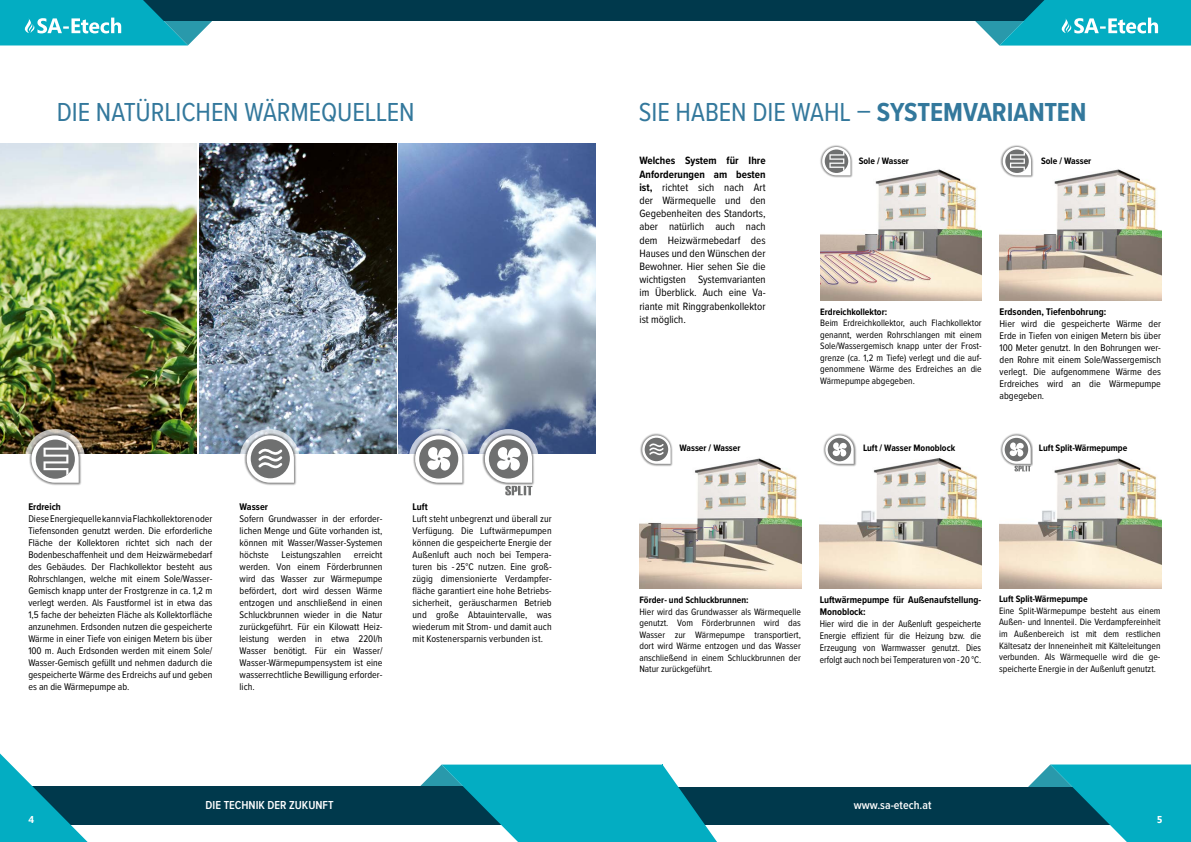
<style>
.page{position:relative;width:1191px;height:842px;background:#fff}
.page>*{position:absolute;margin:0;border:0;box-sizing:border-box;transform-origin:0 0}
.t1{font:27px "Proxima Nova Cond";letter-spacing:-.005em;color:#33789c}
.t2{font:600 12px "Proxima Nova Cond";color:#fff}
.t3{font:11px/13.2px "Proxima Nova Cond";color:#000;text-align:justify}
.t4{font:700 11px "Segoe UI";color:#fff}
.t5{font:10px/12px "Proxima Nova Cond";color:#000;text-align:justify}
.t6{font:10px/12px "Proxima Nova Cond";color:#000;text-align:justify;scale:.93 1}
.t7{font:700 10px/12px "Proxima Nova Cond";color:#000}
.t8{font:700 10px "Segoe UI";color:#fff}
.t9{font:9.6px/11.5px "Proxima Nova Cond";color:#000;text-align:justify}
.t10{font:700 9.6px "Proxima Nova Cond";color:#000}
.s1{font-weight:700}
</style>
<div class="page">
<img style="left:0;top:144px;width:197px;height:310px">
<img style="left:199px;top:144px;width:197px;height:310px">
<img style="left:399px;top:144px;width:196px;height:310px">
<svg style="left:25px;top:429px;width:60px;height:60px"></svg>
<div style="left:29px;top:433px;width:52px;height:52px;background:#000;opacity:.45"></div>
<svg style="left:29px;top:435px;width:50px;height:48px"></svg>
<svg style="left:240px;top:429px;width:60px;height:60px"></svg>
<div style="left:244px;top:433px;width:53px;height:52px;background:#000;opacity:.45"></div>
<svg style="left:244px;top:435px;width:50px;height:48px"></svg>
<svg style="left:478px;top:429px;width:60px;height:60px"></svg>
<div style="left:482px;top:433px;width:53px;height:52px;background:#000;opacity:.45"></div>
<svg style="left:482px;top:435px;width:50px;height:60px"></svg>
<svg style="left:409px;top:429px;width:60px;height:60px"></svg>
<div style="left:412px;top:433px;width:53px;height:52px;background:#000;opacity:.45"></div>
<svg style="left:413px;top:435px;width:49px;height:48px"></svg>
<img style="left:820px;top:169px;width:161px;height:131px">
<img style="left:999px;top:458px;width:162px;height:130px">
<img style="left:820px;top:449px;width:161px;height:139px">
<div style="left:999px;top:433px;width:34px;height:33px;background:#000;opacity:.45"></div>
<svg style="left:1001px;top:435px;width:29px;height:36px"></svg>
<img style="left:640px;top:458px;width:161px;height:131px">
<img style="left:999px;top:168px;width:162px;height:132px">
<div style="left:818px;top:143px;width:36px;height:36px;background:#fff;border-radius:50%"></div>
<div style="left:819px;top:144px;width:34px;height:34px;background:#000;opacity:.45"></div>
<svg style="left:820px;top:147px;width:30px;height:28px"></svg>
<div style="left:999px;top:143px;width:36px;height:36px;background:#f4f4f4;border-radius:50%"></div>
<div style="left:1000px;top:144px;width:33px;height:34px;background:#000;opacity:.45"></div>
<svg style="left:1001px;top:147px;width:30px;height:28px"></svg>
<div style="left:638px;top:432px;width:36px;height:36px;background:#f5f5f5;border-radius:50%"></div>
<div style="left:639px;top:433px;width:34px;height:33px;background:#000;opacity:.45"></div>
<svg style="left:641px;top:435px;width:29px;height:29px"></svg>
<div style="left:822px;top:433px;width:34px;height:33px;background:#000;opacity:.45"></div>
<svg style="left:824px;top:435px;width:29px;height:29px"></svg>
<div style="left:595px;top:787px;width:596px;height:37px;background:#00394c"></div>
<div style="left:0;top:786px;width:595px;height:38px;background:#00394c"></div>
<svg style="left:0;top:753px;width:88px;height:89px"></svg>
<svg style="left:1008px;top:764px;width:183px;height:78px"></svg>
<svg style="left:399px;top:764px;width:318px;height:78px"></svg>
<hr style="left:662px;top:765px;width:1px;height:77px;background:#03adc2">
<div style="left:42px;top:0;width:1019px;height:20px;background:#00394c"></div>
<svg style="left:0;top:0;width:230px;height:45px"></svg>
<svg style="left:957px;top:0;width:234px;height:46px"></svg>
<h1 class="t1" style="left:57px;top:92px;width:359px">DIE NATÜRLICHEN WÄRMEQUELLEN</h1>
<h1 class="t1" style="left:639px;top:92px;width:449px">SIE HABEN DIE WAHL – <span class="s1">SYSTEMVARIANTEN</span></h1>
<p class="t7" style="left:28px;top:500px;width:34px">Erdreich</p>
<p class="t5" style="left:28px;top:512px;width:185px">Diese Energiequelle kann via Flachkollektoren oder Tiefensonden genutzt werden. Die erforderliche Fläche der Kollektoren richtet sich nach der Bodenbeschaffenheit und dem Heizwärmebedarf des Gebäudes. Der Flachkollektor besteht aus Rohrschlangen, welche mit einem Sole/Wasser-Gemisch knapp unter der Frostgrenze in ca. 1,2 m verlegt werden. Als Faustformel ist in etwa das 1,5 fache der beheizten Fläche als Kollektorfläche anzunehmen. Erdsonden nutzen die gespeicherte Wärme in einer Tiefe von einigen Metern bis über 100 m. Auch Erdsonden werden mit einem Sole/ Wasser-Gemisch gefüllt und nehmen dadurch die gespeicherte Wärme des Erdreichs auf und geben es an die Wärmepumpe ab.</p>
<p class="t7" style="left:240px;top:500px;width:30px">Wasser</p>
<p class="t5" style="left:240px;top:512px;width:144px">Sofern Grundwasser in der erforder&shy;lichen Menge und Güte vorhanden ist, können mit Wasser/Wasser-Systemen höchste</p>
<p class="t5" style="left:240px;top:548px;width:144px;text-indent:114px">erreicht werden. Von einem Förderbrunnen wird das Wasser zur Wärmepumpe befördert, dort wird dessen Wärme entzogen und anschließend in einen Schluckbrunnen wieder in die Natur zurückgeführt. Für ein Kilowatt Heiz&shy;leistung werden in etwa 220l/h Wasser benötigt. Für ein Wasser/ Wasser-Wärmepumpensystem ist eine wasserrechtliche Bewilligung erforder&shy;lich.</p>
<p class="t5" style="left:282px;top:548px;width:61px">Leistungszahlen</p>
<p class="t7" style="left:412px;top:501px;width:17px">Luft</p>
<p class="t5" style="left:412px;top:512px;width:141px">Luft steht unbegrenzt und überall zur Verfügung. Die Luftwärmepumpen können die gespeicherte Energie der Außenluft auch noch bei Tempera&shy;turen bis -25°C nutzen. Eine groß&shy;zügig dimensionierte Verdampfer&shy;fläche garantiert eine hohe Betriebs&shy;sicherheit, geräuscharmen Betrieb und große Abtauintervalle, was wiederum mit Strom- und damit auch mit Kostenersparnis verbunden ist.</p>
<p class="t3" style="left:639px;top:154px;width:128px"><span class="s1">Welches System für Ihre Anforderungen am besten ist,</span> richtet sich nach Art der Wärmequelle und den Gegebenheiten des Standorts, aber natürlich auch nach dem Heizwärmebedarf des Hauses und den Wünschen der Bewohner. Hier sehen Sie die wichtigsten Systemvarianten im Überblick. Auch eine Va&shy;riante mit Ringgrabenkollektor ist möglich.</p>
<p class="t10" style="left:858px;top:154px;width:52px">Sole / Wasser</p>
<p class="t10" style="left:820px;top:304px;width:68px">Erdreichkollektor:</p>
<p class="t9" style="left:820px;top:317px;width:163px">Beim Erdreichkollektor, auch Flachkollektor genannt, werden Rohrschlangen mit einem Sole/Wassergemisch knapp unter der Frost&shy;grenze (ca. 1,2 m Tiefe) verlegt und die auf&shy;genommene Wärme des Erdreiches an die Wärmepumpe abgegeben.</p>
<p class="t10" style="left:679px;top:440px;width:63px">Wasser / Wasser</p>
<p class="t10" style="left:863px;top:440px;width:94px">Luft / Wasser Monoblock</p>
<p class="t10" style="left:1041px;top:154px;width:52px">Sole / Wasser</p>
<p class="t7" style="left:999px;top:305px;width:108px">Erdsonden, Tiefenbohrung:</p>
<p class="t5" style="left:999px;top:317px;width:163px">Hier wird die gespeicherte Wärme der Erde in Tiefen von einigen Metern bis über 100 Meter genutzt. In den Bohrungen wer&shy;den Rohre mit einem Sole/Wassergemisch verlegt. Die aufgenommene Wärme des Erdreiches wird an die Wärmepumpe abgegeben.</p>
<p class="t10" style="left:1039px;top:440px;width:90px">Luft Split-Wärmepumpe</p>
<p class="t10" style="left:639px;top:593px;width:111px">Förder- und Schluckbrunnen:</p>
<p class="t9" style="left:639px;top:605px;width:163px">Hier wird das Grundwasser als Wärmequelle genutzt. Vom Förderbrunnen wird das Wasser zur Wärmepumpe transportiert, dort wird Wärme entzogen und das Wasser anschließend in einem Schluckbrunnen der Natur zurückgeführt.</p>
<p class="t7" style="left:819px;top:593px;width:163px">Luftwärmepumpe für Außenaufstellung-<br>Monoblock:</p>
<p class="t6" style="left:819px;top:617px;width:175px">Hier wird die in der Außenluft gespeicherte Energie effizient für die Heizung bzw. die Erzeugung von Warmwasser genutzt. Dies erfolgt auch noch bei Temperaturen von -20 °C.</p>
<p class="t10" style="left:999px;top:592px;width:90px">Luft Split-Wärmepumpe</p>
<p class="t9" style="left:999px;top:605px;width:163px">Eine Split-Wärmepumpe besteht aus einem Außen- und Innenteil. Die Verdampfereinheit im Außenbereich ist mit dem restlichen Kältesatz der Inneneinheit mit Kälteleitungen verbunden. Als Wärmequelle wird die ge&shy;speicherte Energie in der Außenluft genutzt.</p>
<p class="t4" style="left:154px;top:792px;width:233px">www.sa-etech.at www.sa-energietechnik.at</p>
<p class="t2" style="left:206px;top:796px;width:130px">DIE TECHNIK DER ZUKUNFT</p>
<p class="t2" style="left:853px;top:796px;width:79px">www.sa-etech.at</p>
<p class="t8" style="left:28px;top:812px;width:7px">4</p>
<p class="t8" style="left:1156px;top:812px;width:7px">5</p>
</div>
